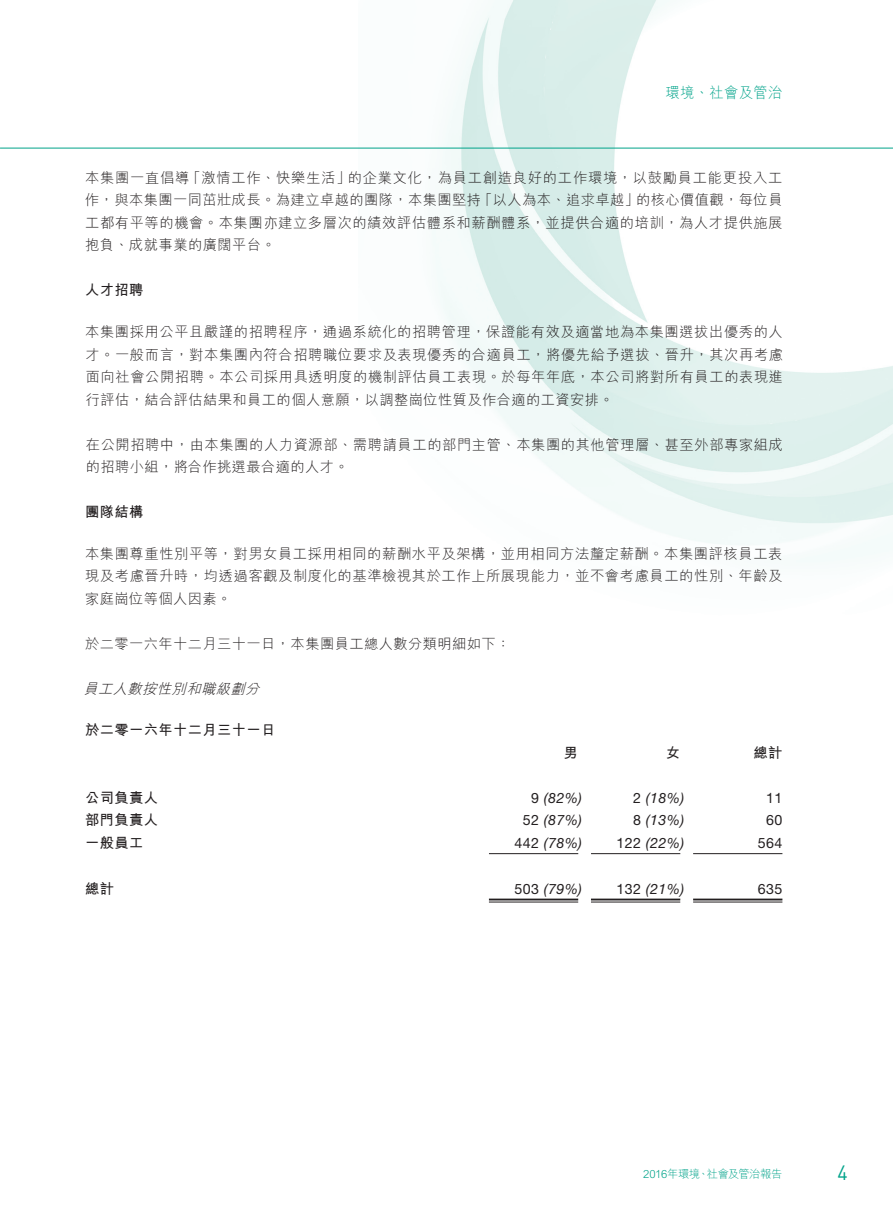
<style>
.page{position:relative;width:893px;height:1212px;background:#fff}
.page>*{position:absolute;margin:0;border:0;box-sizing:border-box;transform-origin:0 0}
.t1{font:20.4px "DIN";color:#00a38a;scale:.95 1}
.t2{font:300 15px "M Hei HK";letter-spacing:.03em;color:#00a38a;scale:.95 1}
.t3{font:300 14.25px/22.5px "M Hei HK";letter-spacing:.045em;color:#231f20}
.t4{font:italic 14.25px "Helvetica Neue LT Std";letter-spacing:.03em;color:#231f20}
.t5{font:700 14.25px "M Hei HK";letter-spacing:.03em;color:#231f20}
.t6{font:italic 300 14.25px "M Hei HK";color:#231f20}
.t7{font:14.25px "Helvetica Neue LT Std";letter-spacing:.03em;color:#231f20}
.t8{font:300 11.25px "M Hei HK";letter-spacing:-.035em;color:#00a38a}
.s1{font-style:normal}
</style>
<div class="page">
<img style="left:358px;top:0;width:535px;height:562px">
<hr style="left:0;top:148px;width:893px;height:1px;background:#00a38a">
<hr style="left:489px;top:853px;width:89px;height:1px;background:#231f20">
<hr style="left:591px;top:853px;width:89px;height:1px;background:#231f20">
<hr style="left:693px;top:853px;width:89px;height:1px;background:#231f20">
<hr style="left:489px;top:902px;width:89px;height:1px;background:#231f20">
<hr style="left:489px;top:898px;width:89px;height:2px;background:#231f20">
<hr style="left:591px;top:902px;width:89px;height:1px;background:#231f20">
<hr style="left:591px;top:898px;width:89px;height:2px;background:#231f20">
<hr style="left:693px;top:902px;width:89px;height:1px;background:#231f20">
<hr style="left:693px;top:898px;width:89px;height:2px;background:#231f20">
<p class="t2" style="left:665px;top:85px;width:125px">環境、社會及管治</p>
<p class="t3" style="left:348px;top:166px;width:436px">的企業文化，為員工創造良好的工作環境，以鼓勵員工能更投入工</p>
<p class="t3" style="left:186px;top:166px;width:166px">「激情工作、快樂生活」</p>
<p class="t3" style="left:85px;top:166px;width:106px">本集團一直倡導</p>
<p class="t3" style="left:85px;top:189px;width:699px">作，與本集團一同茁壯成長。為建立卓越的團隊，本集團堅持<br>工都有平等的機會。本集團亦建立多層次的績效評估體系和薪酬體系，並提供合適的培訓，為人才提供施展抱負、成就事業的廣闊平台。</p>
<p class="t5" style="left:85px;top:280px;width:60px">人才招聘</p>
<p class="t3" style="left:85px;top:320px;width:699px;text-align:justify">本集團採用公平且嚴謹的招聘程序，通過系統化的招聘管理，保證能有效及適當地為本集團選拔出優秀的人才。一般而言，對本集團內符合招聘職位要求及表現優秀的合適員工，將優先給予選拔、晉升，其次再考慮面向社會公開招聘。本公司採用具透明度的機制評估員工表現。於每年年底，本公司將對所有員工的表現進行評估，結合評估結果和員工的個人意願，以調整崗位性質及作合適的工資安排。</p>
<p class="t3" style="left:86px;top:433px;width:699px">在公開招聘中，由本集團的人力資源部、需聘請員工的部門主管、本集團的其他管理層、甚至外部專家組成的招聘小組，將合作挑選最合適的人才。</p>
<p class="t5" style="left:85px;top:501px;width:60px">團隊結構</p>
<p class="t3" style="left:85px;top:542px;width:699px;text-align:justify">本集團尊重性別平等，對男女員工採用相同的薪酬水平及架構，並用相同方法釐定薪酬。本集團評核員工表現及考慮晉升時，均透過客觀及制度化的基準檢視其於工作上所展現能力，並不會考慮員工的性別、年齡及家庭崗位等個人因素。</p>
<p class="t3" style="left:85px;top:632px;width:427px">於二零一六年十二月三十一日，本集團員工總人數分類明細如下：</p>
<p class="t6" style="left:84px;top:681px;width:181px">員工人數按性別和職級劃分</p>
<p class="t5" style="left:85px;top:720px;width:192px">於二零一六年十二月三十一日</p>
<p class="t5" style="left:753px;top:742px;width:30px">總計</p>
<p class="t3" style="left:478px;top:189px;width:163px">「以人為本、追求卓越」</p>
<p class="t3" style="left:636px;top:189px;width:148px">的核心價值觀，每位員</p>
<p class="t5" style="left:666px;top:742px;width:16px">女</p>
<p class="t5" style="left:564px;top:742px;width:16px">男</p>
<p class="t5" style="left:85px;top:787px;width:74px">公司負責人</p>
<p class="t4" style="left:531px;top:789px;width:52px">)<span class="s1">9</span> 82%(</p>
<p class="t4" style="left:633px;top:789px;width:52px">)<span class="s1">2</span> 18%(</p>
<p class="t7" style="left:766px;top:789px;width:18px">11</p>
<p class="t5" style="left:85px;top:810px;width:74px">部門負責人</p>
<p class="t4" style="left:523px;top:812px;width:61px"><span class="s1">52</span> )87%(</p>
<p class="t4" style="left:633px;top:812px;width:52px">)<span class="s1">8</span> 13%(</p>
<p class="t7" style="left:766px;top:812px;width:18px">60</p>
<p class="t5" style="left:85px;top:832px;width:60px">一般員工</p>
<p class="t4" style="left:514px;top:834px;width:69px"><span class="s1">442</span> )78%(</p>
<p class="t4" style="left:616px;top:834px;width:69px"><span class="s1">122</span> )22%(</p>
<p class="t7" style="left:758px;top:834px;width:26px">564</p>
<p class="t5" style="left:85px;top:879px;width:30px">總計</p>
<p class="t4" style="left:514px;top:881px;width:69px"><span class="s1">503</span> )79%(</p>
<p class="t4" style="left:616px;top:881px;width:69px"><span class="s1">132</span> )21%(</p>
<p class="t7" style="left:758px;top:881px;width:26px">635</p>
<p class="t8" style="left:707px;top:1167px;width:77px">社會及管治報告</p>
<p class="t8" style="left:643px;top:1167px;width:59px">2016年環境</p>
<p class="t8" style="left:698px;top:1167px;width:13px">、</p>
<h1 class="t1" style="left:837px;top:1159px;width:12px">4</h1>
</div>
